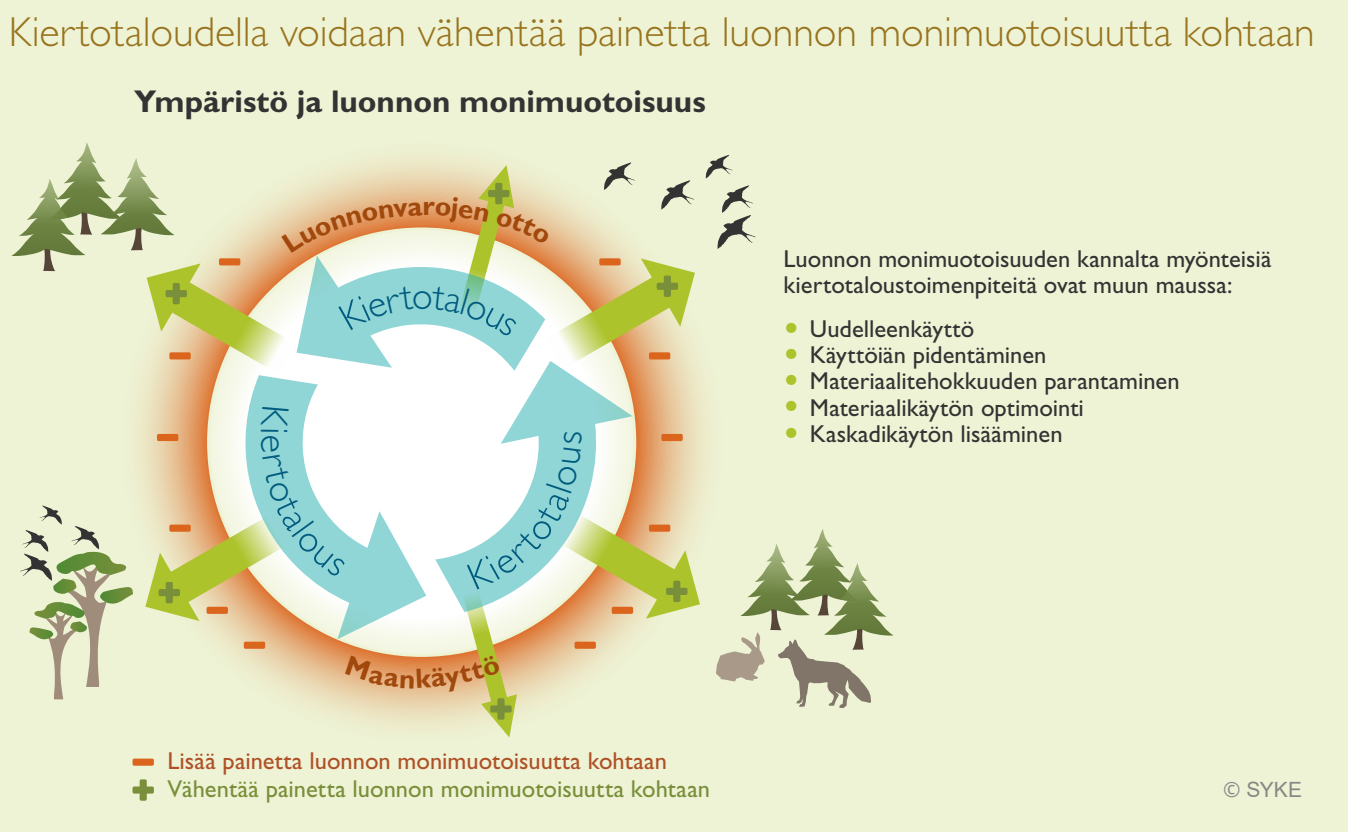
<style>
.page{position:relative;width:1348px;height:832px;background:#fff}
.page>*{position:absolute;margin:0;border:0;box-sizing:border-box;transform-origin:0 0}
.t1{font:300 42px "Gill Sans Std";color:#98741e}
.t2{font:700 31.5px "Gill Sans Std";color:#333}
.t3{font:24.5px/26.2px "Gill Sans Std";color:#333}
.t4{font:24.5px "Gill Sans Std";color:#798f3a}
.t5{font:24.5px "Gill Sans Std";color:#af5128}
.t6{font:21px "Arial";color:#878787}
.s1{font-weight:800;font-size:31.5px;color:#adc32b}
.s2{font-family:"Open Sans"}
</style>
<div class="page">
<div style="left:0;top:0;width:1348px;height:831px;background:#eef3d5"></div>
<svg style="left:717px;top:185px;width:38px;height:64px"></svg>
<svg style="left:706px;top:155px;width:26px;height:23px"></svg>
<div style="left:118px;top:138px;width:607px;height:608px;border:89px solid #dc651e;border-radius:50%"></div>
<svg style="left:232px;top:374px;width:400px;height:32px;background:#dff2ef"></svg>
<svg style="left:716px;top:529px;width:177px;height:178px"></svg>
<div style="left:132px;top:758px;width:22px;height:7px;background:#dc651e;border-radius:2px"></div>
<div style="left:132px;top:786px;width:22px;height:7px;background:#798f3a;border-radius:2px"></div>
<div style="left:140px;top:779px;width:7px;height:21px;background:#798f3a;border-radius:2px"></div>
<svg style="left:20px;top:505px;width:113px;height:194px"></svg>
<svg style="left:11px;top:142px;width:684px;height:232px"></svg>
<svg style="left:145px;top:406px;width:555px;height:331px"></svg>
<p class="t1" style="left:9px;top:9px;width:1307px">Kiertotaloudella voidaan vähentää painetta luonnon monimuotoisuutta kohtaan</p>
<p class="t2" style="left:134px;top:82px;width:573px">Ympäristö ja luonnon monimuotoisuus</p>
<p class="t3" style="left:783px;top:245px;width:489px">Luonnon monimuotoisuuden kannalta myönteisiä kiertotaloustoimenpiteitä ovat muun maussa:</p>
<p class="t3" style="left:783px;top:315px;width:192px"><span class="s1">•</span> Uudelleenkäyttö</p>
<p class="t3" style="left:783px;top:341px;width:264px"><span class="s1">•</span> Käyttöiän pidentäminen</p>
<p class="t3" style="left:783px;top:368px;width:398px"><span class="s1">•</span> Materiaalitehokkuuden parantaminen</p>
<p class="t3" style="left:783px;top:394px;width:302px"><span class="s1">•</span> Materiaalikäytön optimointi</p>
<p class="t3" style="left:783px;top:420px;width:280px"><span class="s1">•</span> Kaskadikäytön lisääminen</p>
<p class="t5" style="left:167px;top:746px;width:501px">Lisää painetta luonnon monimuotoisuutta kohtaan</p>
<p class="t4" style="left:167px;top:774px;width:544px">Vähentää painetta luonnon monimuotoisuutta kohtaan</p>
<p class="t6" style="left:1223px;top:775px;width:80px"><span class="s2">©</span> SYKE</p>
</div>
